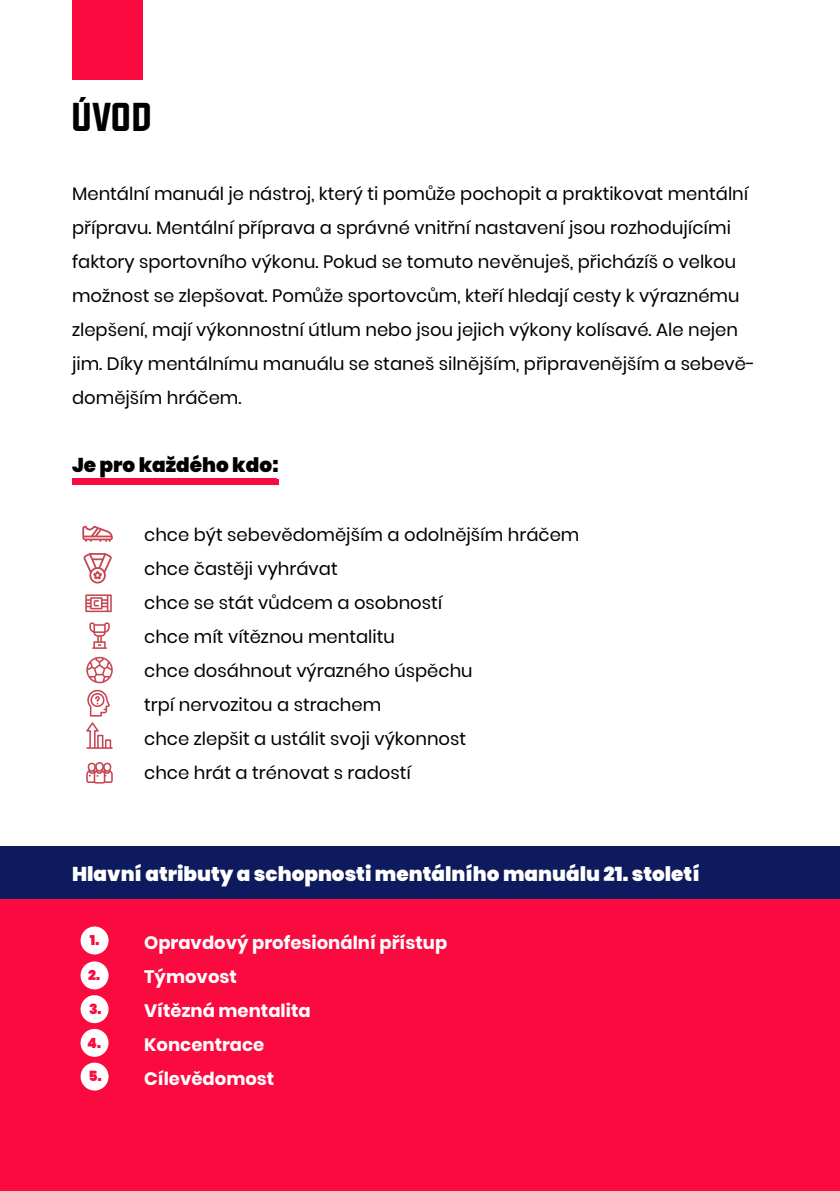
<style>
.page{position:relative;width:840px;height:1191px;background:#fff}
.page>*{position:absolute;margin:0;border:0;box-sizing:border-box;transform-origin:0 0}
.t1{font:34px "Evogria";color:#000}
.t2{font:900 20px "Poppins";color:#fff}
.t3{font:900 20px "Poppins";color:#000}
.t4{font:18px/34px "Poppins";color:#000}
.t5{font:700 18px/34px "Poppins";color:#fff}
.t6{font:900 14px "Poppins";color:#fa0a3e}
</style>
<div class="page">
<div style="left:0;top:857px;width:839px;height:334px;background:#fa0a3e"></div>
<div style="left:0;top:846px;width:839px;height:52px;background:#0d1a5d"></div>
<div style="left:72px;top:0;width:70px;height:79px;background:#fa0a3e"></div>
<svg style="left:72px;top:479px;width:207px;height:6px"></svg>
<div style="left:80px;top:926px;width:28px;height:28px;background:#fff;border-radius:50%"></div>
<div style="left:80px;top:961px;width:28px;height:28px;background:#fff;border-radius:50%"></div>
<div style="left:80px;top:995px;width:28px;height:28px;background:#fff;border-radius:50%"></div>
<div style="left:80px;top:1029px;width:28px;height:27px;background:#fff;border-radius:50%"></div>
<div style="left:80px;top:1062px;width:28px;height:28px;background:#fff;border-radius:50%"></div>
<svg style="left:82px;top:526px;width:31px;height:16px"></svg>
<svg style="left:83px;top:553px;width:29px;height:30px"></svg>
<svg style="left:85px;top:594px;width:27px;height:18px"></svg>
<svg style="left:89px;top:622px;width:21px;height:27px"></svg>
<svg style="left:86px;top:657px;width:27px;height:26px"></svg>
<svg style="left:86px;top:722px;width:27px;height:27px"></svg>
<svg style="left:87px;top:690px;width:23px;height:26px"></svg>
<svg style="left:86px;top:762px;width:27px;height:21px"></svg>
<h1 class="t1" style="left:72px;top:93px;width:82px">ÚVOD</h1>
<p class="t4" style="left:72px;top:177px;width:684px">Mentální manuál je nástroj, který ti pomůže pochopit a praktikovat mentální přípravu. Mentální příprava a správné vnitřní nastavení jsou rozhodujícími faktory sportovního výkonu. Pokud se tomuto nevěnuješ, přicházíš o velkou možnost se zlepšovat. Pomůže sportovcům, kteří hledají cesty k výraznému zlepšení, mají výkonnostní útlum nebo jsou jejich výkony kolísavé. Ale nejen jim. Díky mentálnímu manuálu se staneš silnějším, připravenějším a sebevě&shy;domějším hráčem.</p>
<p class="t3" style="left:72px;top:454px;width:208px">Je pro každého kdo:</p>
<p class="t4" style="left:144px;top:517px;width:436px">chce být sebevědomějším a odolnějším hráčem chce častěji vyhrávat<br>chce se stát vůdcem a osobností<br>chce mít vítěznou mentalitu<br>chce dosáhnout výrazného úspěchu<br>trpí nervozitou a strachem<br>chce zlepšit a ustálit svoji výkonnost<br>chce hrát a trénovat s radostí</p>
<p class="t2" style="left:72px;top:862px;width:629px">Hlavní atributy a schopnosti mentálního manuálu 21. století</p>
<p class="t6" style="left:90px;top:932px;width:11px">1.</p>
<p class="t6" style="left:88px;top:967px;width:13px">2.</p>
<p class="t6" style="left:89px;top:1001px;width:14px">3.</p>
<p class="t6" style="left:87px;top:1034px;width:15px">4.</p>
<p class="t6" style="left:88px;top:1068px;width:15px">5.</p>
<p class="t5" style="left:144px;top:925px;width:304px">Opravdový profesionální přístup<br>Týmovost<br>Vítězná mentalita<br>Koncentrace<br>Cílevědomost</p>
</div>
